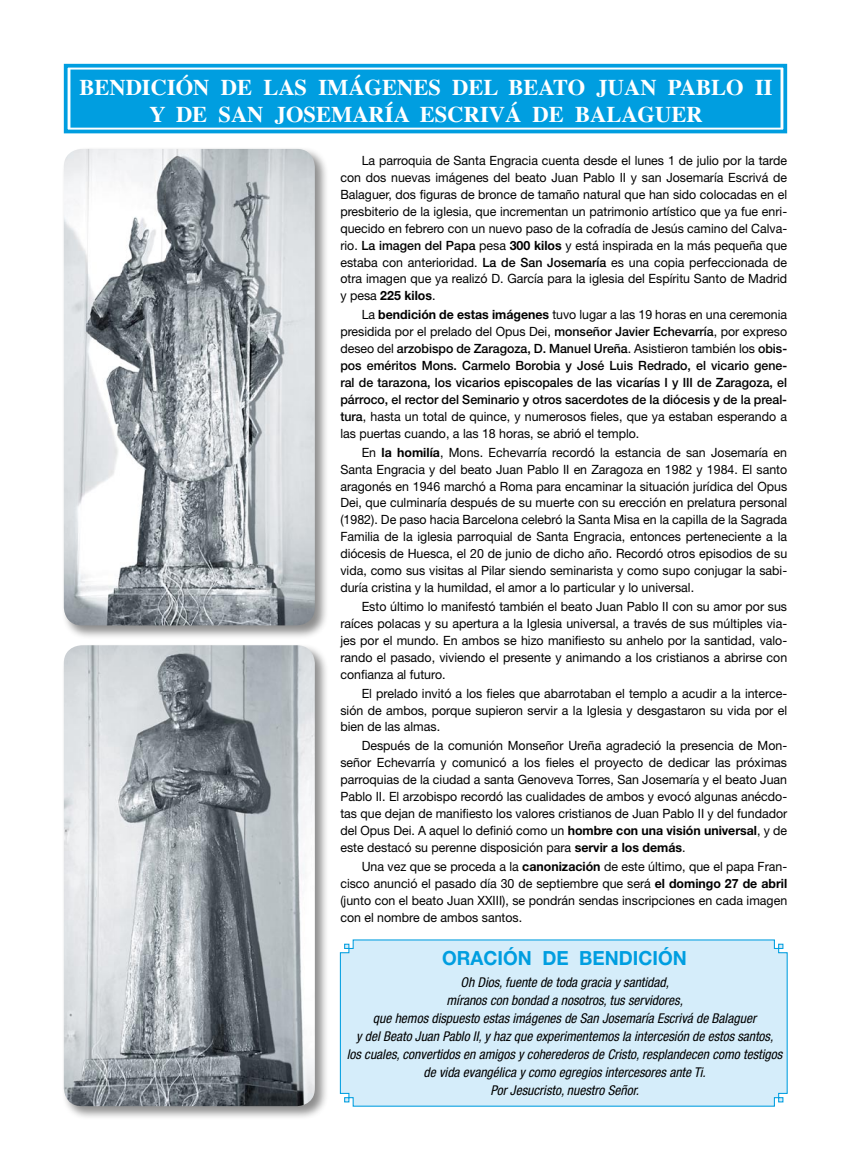
<style>
.page{position:relative;width:851px;height:1170px;background:#fff}
.page>*{position:absolute;margin:0;border:0;box-sizing:border-box;transform-origin:0 0}
.t1{font:700 22.5px/27px "Times";color:#fff;text-align:center}
.t2{font:700 19.5px "Helvetica Neue LT Std";color:#009ee0}
.t3{font:italic condensed 13.5px/18px "Helvetica Neue LT Std";color:#000;text-align:center}
.t4{font:12.75px/17px "Helvetica Neue LT Std";color:#000;text-align:justify}
.t5{font:500 12.75px/17px "Helvetica Neue LT Std";color:#000;text-align:justify}
.s1{font-weight:500}
.s2{font-weight:700}
.s3{font-weight:400}
</style>
<div class="page">
<div style="left:62px;top:643px;width:267px;height:476px;background:#000;opacity:.45"></div>
<img style="left:64px;top:645px;width:251px;height:461px">
<div style="left:62px;top:147px;width:267px;height:492px;background:#000;opacity:.45"></div>
<img style="left:64px;top:149px;width:251px;height:476px">
<div style="left:71px;top:70px;width:708px;height:57px;background:#009ee0"></div>
<div style="left:64px;top:64px;width:723px;height:69px;border:4px solid #009ee0"></div>
<div style="left:70px;top:70px;width:710px;height:58px;border:1px solid #009ee0"></div>
<div style="left:339px;top:939px;width:449px;height:168px;background:#d5edfa"></div>
<h1 class="t1" style="left:79px;top:71px;width:694px">BENDICIÓN DE LAS IMÁGENES DEL BEATO JUAN PABLO II<br>Y DE SAN JOSEMARÍA ESCRIVÁ DE BALAGUER</h1>
<p class="t4" style="left:340px;top:152px;width:448px;text-indent:21px">La parroquia de Santa Engracia cuenta desde el lunes 1 de julio por la tarde con dos nuevas imágenes del beato Juan Pablo II y san Josemaría Escrivá de Balaguer, dos figuras de bronce de tamaño natural que han sido colocadas en el presbiterio de la iglesia, que incrementan un patrimonio artístico que ya fue enri&shy;quecido en febrero con un nuevo paso de la cofradía de Jesús camino del Calva&shy;rio. <span class="s1">La imagen del Papa</span> pesa <span class="s2">300 kilos</span> y está inspirada en la más pequeña que estaba con anterioridad. <span class="s1">La de San Josemaría</span> es una copia perfeccionada de otra imagen que ya realizó D. García para la iglesia del Espíritu Santo de Madrid y pesa <span class="s2">225 kilos</span>.</p>
<p class="t5" style="left:340px;top:306px;width:448px;text-indent:21px"><span class="s3">La</span> <span class="s2">bendición de estas imágenes</span> <span class="s3">tuvo lugar a las 19 horas en una ceremonia presidida por el prelado del Opus Dei,</span> monseñor Javier Echevarría<span class="s3">, por expreso deseo del</span> arzobispo de Zaragoza, D. Manuel Ureña<span class="s3">. Asistieron también los</span> obis&shy;pos eméritos Mons. Carmelo Borobia y José Luis Redrado, el vicario gene&shy;ral de tarazona, los vicarios episcopales de las vicarías I y III de Zaragoza, el párroco, el rector del Seminario y otros sacerdotes de la diócesis y de la preal&shy;tura<span class="s3">, hasta un total de quince, y numerosos fieles, que ya estaban esperando a las puertas cuando, a las 18 horas, se abrió el templo.</span></p>
<p class="t4" style="left:340px;top:443px;width:448px;text-indent:21px">En <span class="s2">la homilía</span>, Mons. Echevarría recordó la estancia de san Josemaría en Santa Engracia y del beato Juan Pablo II en Zaragoza en 1982 y 1984. El santo aragonés en 1946 marchó a Roma para encaminar la situación jurídica del Opus Dei, que culminaría después de su muerte con su erección en prelatura personal (1982). De paso hacia Barcelona celebró la Santa Misa en la capilla de la Sagrada Familia de la iglesia parroquial de Santa Engracia, entonces perteneciente a la diócesis de Huesca, el 20 de junio de dicho año. Recordó otros episodios de su vida, como sus visitas al Pilar siendo seminarista y como supo conjugar la sabi&shy;duría cristina y la humildad, el amor a lo particular y lo universal.</p>
<p class="t4" style="left:340px;top:597px;width:448px;text-indent:21px">Esto último lo manifestó también el beato Juan Pablo II con su amor por sus raíces polacas y su apertura a la Iglesia universal, a través de sus múltiples via&shy;jes por el mundo. En ambos se hizo manifiesto su anhelo por la santidad, valo&shy;rando el pasado, viviendo el presente y animando a los cristianos a abrirse con confianza al futuro.</p>
<p class="t4" style="left:340px;top:684px;width:448px;text-indent:21px">El prelado invitó a los fieles que abarrotaban el templo a acudir a la interce&shy;sión de ambos, porque supieron servir a la Iglesia y desgastaron su vida por el bien de las almas.</p>
<p class="t4" style="left:340px;top:737px;width:448px;text-indent:21px">Después de la comunión Monseñor Ureña agradeció la presencia de Mon&shy;señor Echevarría y comunicó a los fieles el proyecto de dedicar las próximas parroquias de la ciudad a santa Genoveva Torres, San Josemaría y el beato Juan Pablo II. El arzobispo recordó las cualidades de ambos y evocó algunas anécdo&shy;tas que dejan de manifiesto los valores cristianos de Juan Pablo II y del fundador del Opus Dei. A aquel lo definió como un <span class="s2">hombre con una visión universal</span>, y de este destacó su perenne disposición para <span class="s2">servir a los demás</span>.</p>
<p class="t4" style="left:340px;top:857px;width:448px;text-indent:21px">Una vez que se proceda a la <span class="s2">canonización</span> de este último, que el papa Fran&shy;cisco anunció el pasado día 30 de septiembre que será <span class="s2">el domingo 27 de abril </span>(junto con el beato Juan XXIII), se pondrán sendas inscripciones en cada imagen con el nombre de ambos santos.</p>
<h2 class="t2" style="left:442px;top:945px;width:246px">ORACIÓN DE BENDICIÓN</h2>
<p class="t3" style="left:347px;top:973px;width:437px">Oh Dios, fuente de toda gracia y santidad,<br>míranos con bondad a nosotros, tus servidores,<br>que hemos dispuesto estas imágenes de San Josemaría Escrivá de Balaguer<br>y del Beato Juan Pablo II, y haz que experimentemos la intercesión de estos santos,<br>los cuales, convertidos en amigos y coherederos de Cristo, resplandecen como testigos de vida evangélica y como egregios intercesores ante Ti.<br>Por Jesucristo, nuestro Señor.</p>
</div>
